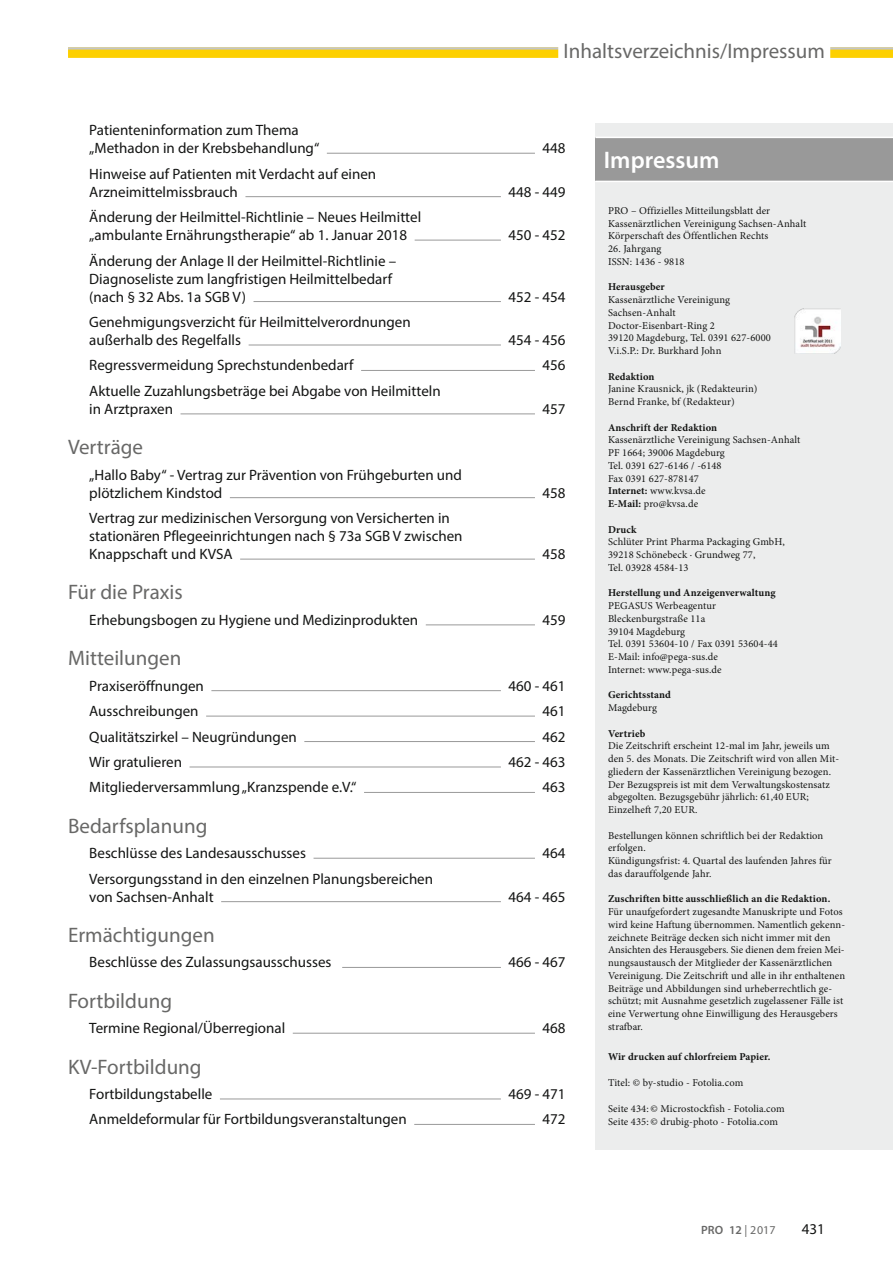
<style>
.page{position:relative;width:893px;height:1263px;background:#fff}
.page>*{position:absolute;margin:0;border:0;box-sizing:border-box;transform-origin:0 0}
.t1{font:600 24px "Myriad Pro";color:#fff}
.t2{font:21px "Myriad Pro";color:#686867}
.t3{font:15px/18px "Myriad Pro";color:#131413}
.t4{font:600 12px "Myriad Pro";color:#686867}
.t5{font:10.5px/12.8px "Minion Pro";letter-spacing:.01em;color:#131413}
.t6{font:700 10.5px "Minion Pro";letter-spacing:.01em;color:#131413}
.s1{font-weight:700}
.s2{font-weight:400}
</style>
<div class="page">
<div style="left:68px;top:47px;width:825px;height:11px;background:#fdd000"></div>
<hr style="left:68px;top:47px;width:825px;height:3px;background:#c4c5c5">
<div style="left:595px;top:123px;width:298px;height:1027px;background:#eceded"></div>
<div style="left:558px;top:36px;width:272px;height:30px;background:#fff"></div>
<hr style="left:327px;top:153px;width:208px;height:1px;background:#999">
<hr style="left:245px;top:196px;width:256px;height:1px;background:#999">
<hr style="left:415px;top:240px;width:86px;height:1px;background:#999">
<hr style="left:254px;top:301px;width:247px;height:1px;background:#999">
<hr style="left:249px;top:345px;width:252px;height:1px;background:#999">
<hr style="left:361px;top:370px;width:174px;height:1px;background:#999">
<hr style="left:181px;top:414px;width:354px;height:1px;background:#999">
<hr style="left:230px;top:497px;width:305px;height:1px;background:#999">
<hr style="left:240px;top:559px;width:295px;height:1px;background:#999">
<hr style="left:426px;top:625px;width:109px;height:1px;background:#999">
<hr style="left:211px;top:690px;width:290px;height:1px;background:#999">
<hr style="left:206px;top:716px;width:329px;height:1px;background:#999">
<hr style="left:304px;top:741px;width:231px;height:1px;background:#999">
<hr style="left:190px;top:767px;width:311px;height:1px;background:#999">
<hr style="left:364px;top:792px;width:171px;height:1px;background:#999">
<hr style="left:314px;top:858px;width:221px;height:1px;background:#999">
<hr style="left:221px;top:901px;width:280px;height:1px;background:#999">
<hr style="left:342px;top:967px;width:159px;height:1px;background:#999">
<hr style="left:293px;top:1033px;width:242px;height:1px;background:#999">
<hr style="left:220px;top:1099px;width:281px;height:1px;background:#999">
<hr style="left:414px;top:1124px;width:121px;height:1px;background:#999">
<div style="left:595px;top:137px;width:298px;height:44px;background:#999"></div>
<hr style="left:595px;top:137px;width:298px;height:1px;background:#fff">
<hr style="left:595px;top:181px;width:298px;height:1px;background:#fff">
<img style="left:795px;top:308px;width:45px;height:46px">
<h3 class="t3" style="left:89px;top:121px;width:232px">Patienteninformation zum Thema „Methadon in der Krebsbehandlung“</h3>
<h3 class="t3" style="left:89px;top:164px;width:288px">Hinweise auf Patienten mit Verdacht auf einen<br>Arzneimittelmissbrauch</h3>
<h2 class="t2" style="left:564px;top:38px;width:263px">Inhaltsverzeichnis/Impressum</h2>
<h3 class="t3" style="left:542px;top:139px;width:25px">448</h3>
<h3 class="t3" style="left:508px;top:182px;width:59px">448 - 449</h3>
<h1 class="t1" style="left:604px;top:145px;width:117px">Impressum</h1>
<h3 class="t3" style="left:89px;top:208px;width:333px">Änderung der Heilmittel-Richtlinie – Neues Heilmittel „ambulante Ernährungstherapie“ ab 1. Januar 2018</h3>
<h3 class="t3" style="left:89px;top:251px;width:308px">Änderung der Anlage II der Heilmittel-Richtlinie –<br>Diagnoseliste zum langfristigen Heilmittelbedarf (nach § 32 Abs. 1a SGB V)</h3>
<h3 class="t3" style="left:89px;top:313px;width:323px">Genehmigungsverzicht für Heilmittelverordnungen außerhalb des Regelfalls</h3>
<h3 class="t3" style="left:508px;top:226px;width:59px">450 - 452</h3>
<h3 class="t3" style="left:508px;top:287px;width:59px">452 - 454</h3>
<h3 class="t3" style="left:508px;top:331px;width:59px">454 - 456</h3>
<h3 class="t3" style="left:89px;top:356px;width:266px">Regressvermeidung Sprechstundenbedarf</h3>
<h3 class="t3" style="left:542px;top:356px;width:25px">456</h3>
<h3 class="t3" style="left:89px;top:382px;width:353px">Aktuelle Zuzahlungsbeträge bei Abgabe von Heilmitteln in Arztpraxen</h3>
<h3 class="t3" style="left:542px;top:400px;width:25px">457</h3>
<h2 class="t2" style="left:68px;top:434px;width:77px">Verträge</h2>
<h3 class="t3" style="left:89px;top:465px;width:374px">„Hallo Baby“ - Vertrag zur Prävention von Frühgeburten und plötzlichem Kindstod</h3>
<h3 class="t3" style="left:89px;top:509px;width:375px">Vertrag zur medizinischen Versorgung von Versicherten in stationären Pflegeeinrichtungen nach § 73a SGB V zwischen<br>Knappschaft und KVSA</h3>
<h3 class="t3" style="left:542px;top:483px;width:25px">458</h3>
<h3 class="t3" style="left:542px;top:545px;width:25px">458</h3>
<h2 class="t2" style="left:68px;top:579px;width:116px">Für die Praxis</h2>
<h3 class="t3" style="left:89px;top:611px;width:330px">Erhebungsbogen zu Hygiene und Medizinprodukten</h3>
<h3 class="t3" style="left:542px;top:611px;width:25px">459</h3>
<h2 class="t2" style="left:68px;top:645px;width:115px">Mitteilungen</h2>
<h3 class="t3" style="left:89px;top:676px;width:116px">Praxiseröffnungen</h3>
<h3 class="t3" style="left:508px;top:676px;width:59px">460 - 461</h3>
<h3 class="t3" style="left:89px;top:702px;width:111px">Ausschreibungen</h3>
<h3 class="t3" style="left:542px;top:702px;width:25px">461</h3>
<h3 class="t3" style="left:89px;top:727px;width:209px">Qualitätszirkel – Neugründungen</h3>
<h3 class="t3" style="left:542px;top:727px;width:25px">462</h3>
<h3 class="t3" style="left:89px;top:753px;width:94px">Wir gratulieren</h3>
<h3 class="t3" style="left:508px;top:753px;width:59px">462 - 463</h3>
<h3 class="t3" style="left:89px;top:778px;width:269px">Mitgliederversammlung „Kranzspende e.V.“</h3>
<h3 class="t3" style="left:542px;top:778px;width:25px">463</h3>
<h2 class="t2" style="left:68px;top:813px;width:141px">Bedarfsplanung</h2>
<h3 class="t3" style="left:89px;top:844px;width:218px">Beschlüsse des Landesausschusses</h3>
<h3 class="t3" style="left:542px;top:844px;width:25px">464</h3>
<h3 class="t3" style="left:89px;top:869px;width:345px">Versorgungsstand in den einzelnen Planungsbereichen von Sachsen-Anhalt</h3>
<h3 class="t3" style="left:508px;top:887px;width:59px">464 - 465</h3>
<h2 class="t2" style="left:68px;top:922px;width:148px">Ermächtigungen</h2>
<h3 class="t3" style="left:89px;top:953px;width:244px">Beschlüsse des Zulassungsausschusses</h3>
<h3 class="t3" style="left:508px;top:953px;width:59px">466 - 467</h3>
<h2 class="t2" style="left:68px;top:988px;width:106px">Fortbildung</h2>
<h3 class="t3" style="left:89px;top:1019px;width:197px">Termine Regional/Überregional</h3>
<h3 class="t3" style="left:542px;top:1019px;width:25px">468</h3>
<h2 class="t2" style="left:68px;top:1053px;width:135px">KV-Fortbildung</h2>
<h3 class="t3" style="left:89px;top:1085px;width:125px">Fortbildungstabelle</h3>
<h3 class="t3" style="left:508px;top:1085px;width:59px">469 - 471</h3>
<h3 class="t3" style="left:89px;top:1110px;width:319px">Anmeldeformular für Fortbildungsveranstaltungen</h3>
<h3 class="t3" style="left:542px;top:1110px;width:25px">472</h3>
<p class="t5" style="left:608px;top:204px;width:200px">PRO – Offizielles Mitteilungsblatt der<br>Kassenärztlichen Vereinigung Sachsen-Anhalt<br>Körperschaft des Öffentlichen Rechts</p>
<p class="t5" style="left:608px;top:242px;width:78px">26. Jahrgang<br>ISSN: 1436 - 9818</p>
<p class="t6" style="left:608px;top:280px;width:58px">Herausgeber</p>
<p class="t5" style="left:608px;top:293px;width:164px">Kassenärztliche Vereinigung<br>Sachsen-Anhalt<br>Doctor-Eisenbart-Ring 2<br>39120 Magdeburg, Tel. 0391 627-6000<br>V.i.S.P.: Dr. Burkhard John</p>
<p class="t6" style="left:608px;top:369px;width:48px">Redaktion</p>
<p class="t5" style="left:608px;top:383px;width:151px">Janine Krausnick, jk (Redakteurin)<br>Bernd Franke, bf (Redakteur)</p>
<p class="t6" style="left:608px;top:420px;width:111px">Anschrift der Redaktion</p>
<p class="t5" style="left:608px;top:434px;width:194px">Kassenärztliche Vereinigung Sachsen-Anhalt<br>PF 1664; 39006 Magdeburg<br>Tel. 0391 627-6146 / -6148<br>Fax 0391 627-878147<br><span class="s1">Internet:</span> www.kvsa.de<br><span class="s1">E-Mail:</span> pro@kvsa.de</p>
<p class="t6" style="left:608px;top:522px;width:30px">Druck</p>
<p class="t5" style="left:608px;top:536px;width:178px">Schlüter Print Pharma Packaging GmbH,<br>39218 Schönebeck · Grundweg 77,<br>Tel. 03928 4584-13</p>
<p class="t6" style="left:608px;top:586px;width:169px">Herstellung und Anzeigenverwaltung</p>
<p class="t5" style="left:608px;top:599px;width:171px">PEGASUS Werbeagentur<br>Bleckenburgstraße 11a<br>39104 Magdeburg<br>Tel. 0391 53604-10 / Fax 0391 53604-44<br>E-Mail: info@pega-sus.de<br>Internet: www.pega-sus.de</p>
<p class="t6" style="left:608px;top:688px;width:64px">Gerichtsstand</p>
<p class="t5" style="left:608px;top:701px;width:50px">Magdeburg</p>
<p class="t6" style="left:608px;top:726px;width:39px">Vertrieb</p>
<p class="t5" style="left:608px;top:740px;width:233px">Die Zeitschrift erscheint 12-mal im Jahr, jeweils um den 5. des Monats. Die Zeitschrift wird von allen Mit&shy;gliedern der Kassenärztlichen Vereinigung bezogen.<br>Der Bezugspreis ist mit dem Verwaltungskostensatz abgegolten. Bezugsgebühr jährlich: 61,40 EUR; Einzelheft 7,20 EUR.</p>
<p class="t5" style="left:608px;top:829px;width:225px">Bestellungen können schriftlich bei der Redaktion erfolgen.<br>Kündigungsfrist: 4. Quartal des laufenden Jahres für das darauffolgende Jahr.</p>
<p class="t6" style="left:608px;top:892px;width:224px">Zuschriften bitte ausschließlich an die Redaktion.</p>
<p class="t5" style="left:608px;top:905px;width:239px">Für unaufgefordert zugesandte Manuskripte und Fotos wird keine Haftung übernommen. Namentlich gekenn&shy;zeichnete Beiträge decken sich nicht immer mit den Ansichten des Herausgebers. Sie dienen dem freien Mei&shy;nungsaustausch der Mitglieder der Kassenärztlichen Vereinigung. Die Zeitschrift und alle in ihr enthaltenen Beiträge und Abbildungen sind urheberrechtlich ge&shy;schützt; mit Ausnahme gesetzlich zugelassener Fälle ist eine Verwertung ohne Einwilligung des Herausgebers strafbar.</p>
<p class="t6" style="left:608px;top:1049px;width:164px">Wir drucken auf chlorfreiem Papier.</p>
<p class="t5" style="left:608px;top:1077px;width:137px">Titel: © by-studio - Fotolia.com</p>
<p class="t5" style="left:608px;top:1102px;width:178px">Seite 434: © Microstockfish - Fotolia.com<br>Seite 435: © drubig-photo - Fotolia.com</p>
<p class="t4" style="left:701px;top:1222px;width:76px">PRO 12 <span class="s2">| 2017</span></p>
<h3 class="t3" style="left:802px;top:1220px;width:25px">431</h3>
</div>
